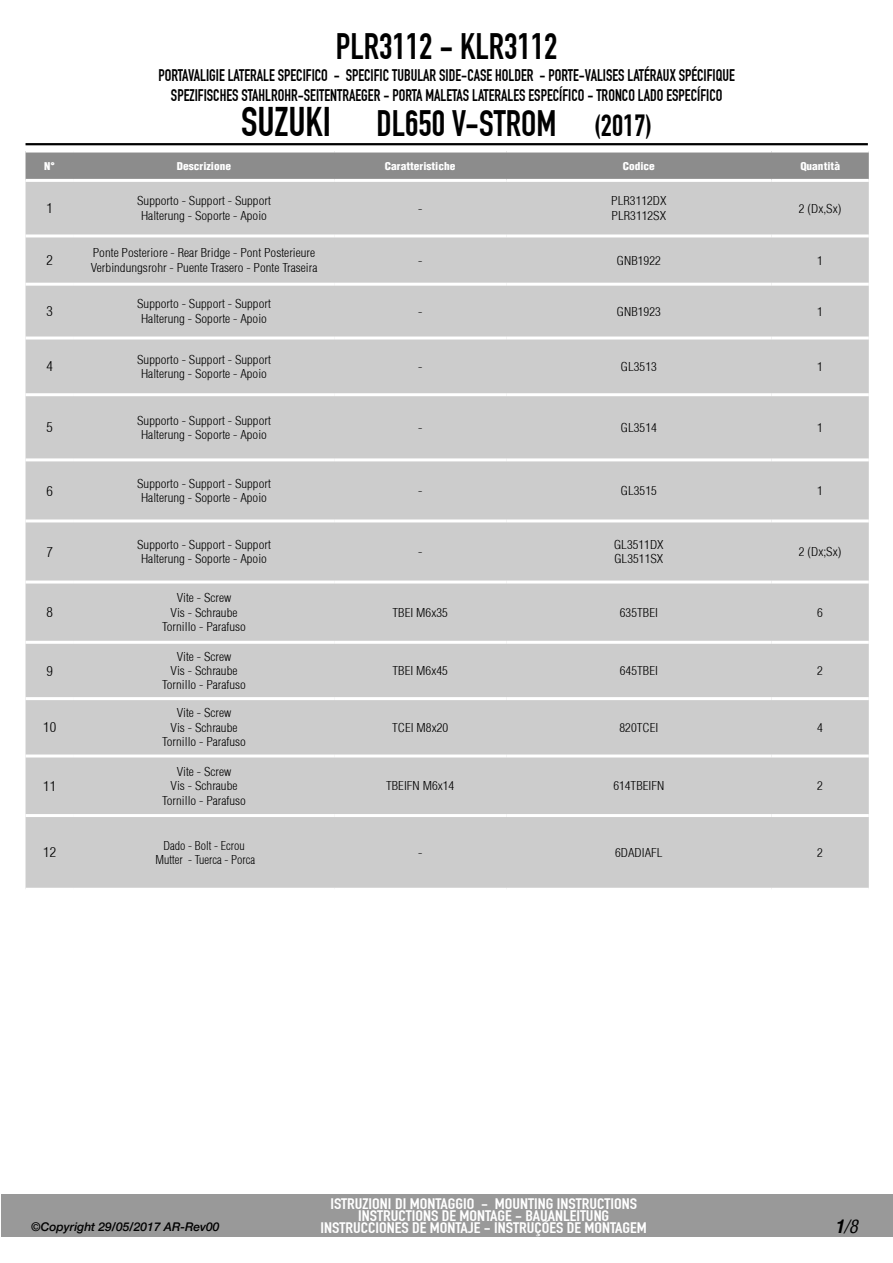
<style>
.page{position:relative;width:893px;height:1263px;background:#fff}
.page>*{position:absolute;margin:0;border:0;box-sizing:border-box;transform-origin:0 0}
.t1{font:36px "DIN Engschrift Alternate";color:#000}
.t2{font:italic condensed 18px "Helvetica";color:#000}
.t3{font:16.5px/19.8px "DIN Engschrift Alternate";color:#000;text-align:center;scale:.95 1}
.t4{font:15px/12px "DIN Engschrift Alternate";color:#fff;text-align:center;scale:1.2 1}
.t5{font:300 condensed 13.5px "Helvetica";color:#000;scale:1.08 1}
.t6{font:300 condensed 12px/14.4px "Helvetica";color:#000;text-align:center;scale:1.08 1}
.t7{font:300 condensed 12px/14.4px "Helvetica";color:#000;text-align:center}
.t8{font:italic 500 12px "Helvetica Neue";color:#000}
.t9{font:900 condensed 10.5px "Helvetica";color:#fff;scale:1.08 1}
.s1{font-size:40.5px}
.s2{font-size:30px}
.s3{font-weight:700}
</style>
<div class="page">
<div style="left:1px;top:1194px;width:891px;height:43px;background:#999"></div>
<hr style="left:26px;top:143px;width:841px;height:2px;background:#000">
<div style="left:26px;top:153px;width:842px;height:26px;background:#8c8c8c"></div>
<div style="left:26px;top:182px;width:842px;height:706px;background:#ccc"></div>
<hr style="left:26px;top:234px;width:48px;height:3px;background:#fff">
<hr style="left:74px;top:234px;width:260px;height:3px;background:#fff">
<hr style="left:334px;top:234px;width:172px;height:3px;background:#fff">
<hr style="left:506px;top:234px;width:265px;height:3px;background:#fff">
<hr style="left:771px;top:234px;width:97px;height:3px;background:#fff">
<hr style="left:26px;top:283px;width:48px;height:3px;background:#fff">
<hr style="left:74px;top:283px;width:260px;height:3px;background:#fff">
<hr style="left:334px;top:283px;width:172px;height:3px;background:#fff">
<hr style="left:506px;top:283px;width:265px;height:3px;background:#fff">
<hr style="left:771px;top:283px;width:97px;height:3px;background:#fff">
<hr style="left:26px;top:337px;width:48px;height:3px;background:#fff">
<hr style="left:74px;top:337px;width:260px;height:3px;background:#fff">
<hr style="left:334px;top:337px;width:172px;height:3px;background:#fff">
<hr style="left:506px;top:337px;width:265px;height:3px;background:#fff">
<hr style="left:771px;top:337px;width:97px;height:3px;background:#fff">
<hr style="left:26px;top:393px;width:48px;height:3px;background:#fff">
<hr style="left:74px;top:393px;width:260px;height:3px;background:#fff">
<hr style="left:334px;top:393px;width:172px;height:3px;background:#fff">
<hr style="left:506px;top:393px;width:265px;height:3px;background:#fff">
<hr style="left:771px;top:393px;width:97px;height:3px;background:#fff">
<hr style="left:26px;top:458px;width:48px;height:3px;background:#fff">
<hr style="left:74px;top:458px;width:260px;height:3px;background:#fff">
<hr style="left:334px;top:458px;width:172px;height:3px;background:#fff">
<hr style="left:506px;top:458px;width:265px;height:3px;background:#fff">
<hr style="left:771px;top:458px;width:97px;height:3px;background:#fff">
<hr style="left:26px;top:519px;width:48px;height:3px;background:#fff">
<hr style="left:74px;top:519px;width:260px;height:3px;background:#fff">
<hr style="left:334px;top:519px;width:172px;height:3px;background:#fff">
<hr style="left:506px;top:519px;width:265px;height:3px;background:#fff">
<hr style="left:771px;top:519px;width:97px;height:3px;background:#fff">
<hr style="left:26px;top:581px;width:48px;height:3px;background:#fff">
<hr style="left:74px;top:581px;width:260px;height:3px;background:#fff">
<hr style="left:334px;top:581px;width:172px;height:3px;background:#fff">
<hr style="left:506px;top:581px;width:265px;height:3px;background:#fff">
<hr style="left:771px;top:581px;width:97px;height:3px;background:#fff">
<hr style="left:26px;top:641px;width:48px;height:3px;background:#fff">
<hr style="left:74px;top:641px;width:260px;height:3px;background:#fff">
<hr style="left:334px;top:641px;width:172px;height:3px;background:#fff">
<hr style="left:506px;top:641px;width:265px;height:3px;background:#fff">
<hr style="left:771px;top:641px;width:97px;height:3px;background:#fff">
<hr style="left:26px;top:697px;width:48px;height:3px;background:#fff">
<hr style="left:74px;top:697px;width:260px;height:3px;background:#fff">
<hr style="left:334px;top:697px;width:172px;height:3px;background:#fff">
<hr style="left:506px;top:697px;width:265px;height:3px;background:#fff">
<hr style="left:771px;top:697px;width:97px;height:3px;background:#fff">
<hr style="left:26px;top:755px;width:48px;height:3px;background:#fff">
<hr style="left:74px;top:755px;width:260px;height:3px;background:#fff">
<hr style="left:334px;top:755px;width:172px;height:3px;background:#fff">
<hr style="left:506px;top:755px;width:265px;height:3px;background:#fff">
<hr style="left:771px;top:755px;width:97px;height:3px;background:#fff">
<hr style="left:26px;top:814px;width:48px;height:3px;background:#fff">
<hr style="left:74px;top:814px;width:260px;height:3px;background:#fff">
<hr style="left:334px;top:814px;width:172px;height:3px;background:#fff">
<hr style="left:506px;top:814px;width:265px;height:3px;background:#fff">
<hr style="left:771px;top:814px;width:97px;height:3px;background:#fff">
<h1 class="t1" style="left:336px;top:27px;width:223px">PLR3112 - KLR3112</h1>
<h3 class="t3" style="left:158px;top:66px;width:608px">PORTAVALIGIE LATERALE SPECIFICO - SPECIFIC TUBULAR SIDE-CASE HOLDER - PORTE-VALISES LATÉRAUX SPÉCIFIQUE<br>SPEZIFISCHES STAHLROHR-SEITENTRAEGER - PORTA MALETAS LATERALES ESPECÍFICO - TRONCO LADO ESPECÍFICO</h3>
<h1 class="t1" style="left:241px;top:105px;width:412px"><span class="s1">SUZUKI</span> DL650 V-STROM <span class="s2">(2017)</span></h1>
<p class="t9" style="left:44px;top:161px;width:12px">N°</p>
<p class="t9" style="left:177px;top:161px;width:52px">Descrizione</p>
<p class="t9" style="left:385px;top:161px;width:67px">Caratteristiche</p>
<p class="t9" style="left:623px;top:161px;width:31px">Codice</p>
<p class="t9" style="left:800px;top:161px;width:38px">Quantità</p>
<p class="t5" style="left:46px;top:203px;width:7px">1</p>
<p class="t6" style="left:137px;top:195px;width:125px">Supporto - Support - Support<br>Halterung - Soporte - Apoio</p>
<p class="t6" style="left:611px;top:195px;width:53px;text-align:left">PLR3112DX<br>PLR3112SX</p>
<p class="t6" style="left:799px;top:202px;width:41px">2 (Dx,Sx)</p>
<p class="t6" style="left:418px;top:202px;width:5px">-</p>
<p class="t5" style="left:46px;top:255px;width:7px">2</p>
<p class="t6" style="left:91px;top:247px;width:211px;text-align:left">Ponte Posteriore - Rear Bridge - Pont Posterieure<br>Verbindungsrohr - Puente Trasero - Ponte Traseira</p>
<p class="t5" style="left:46px;top:306px;width:7px">3</p>
<p class="t6" style="left:137px;top:298px;width:125px">Supporto - Support - Support<br>Halterung - Soporte - Apoio</p>
<p class="t5" style="left:46px;top:361px;width:7px">4</p>
<p class="t6" style="left:137px;top:353px;width:125px">Supporto - Support - Support<br>Halterung - Soporte - Apoio</p>
<p class="t5" style="left:46px;top:422px;width:7px">5</p>
<p class="t6" style="left:137px;top:414px;width:125px">Supporto - Support - Support<br>Halterung - Soporte - Apoio</p>
<p class="t5" style="left:46px;top:485px;width:7px">6</p>
<p class="t6" style="left:137px;top:477px;width:125px">Supporto - Support - Support<br>Halterung - Soporte - Apoio</p>
<p class="t5" style="left:46px;top:546px;width:7px">7</p>
<p class="t6" style="left:137px;top:538px;width:125px">Supporto - Support - Support<br>Halterung - Soporte - Apoio</p>
<p class="t5" style="left:46px;top:607px;width:7px">8</p>
<p class="t5" style="left:46px;top:665px;width:7px">9</p>
<p class="t5" style="left:43px;top:722px;width:13px">10</p>
<p class="t5" style="left:43px;top:780px;width:13px">11</p>
<p class="t6" style="left:162px;top:592px;width:79px">Vite - Screw<br>Vis - Schraube<br>Tornillo - Parafuso</p>
<p class="t6" style="left:162px;top:650px;width:79px">Vite - Screw<br>Vis - Schraube<br>Tornillo - Parafuso</p>
<p class="t6" style="left:162px;top:707px;width:79px">Vite - Screw<br>Vis - Schraube<br>Tornillo - Parafuso</p>
<p class="t6" style="left:162px;top:765px;width:79px">Vite - Screw<br>Vis - Schraube<br>Tornillo - Parafuso</p>
<p class="t5" style="left:43px;top:847px;width:13px">12</p>
<p class="t7" style="left:155px;top:839px;width:101px">Dado - Bolt - Ecrou<br>Mutter - Tuerca - Porca</p>
<p class="t6" style="left:418px;top:254px;width:5px">-</p>
<p class="t6" style="left:617px;top:254px;width:42px">GNB1922</p>
<p class="t6" style="left:817px;top:254px;width:7px">1</p>
<p class="t6" style="left:418px;top:305px;width:5px">-</p>
<p class="t6" style="left:617px;top:305px;width:42px">GNB1923</p>
<p class="t6" style="left:817px;top:305px;width:7px">1</p>
<p class="t6" style="left:418px;top:360px;width:5px">-</p>
<p class="t6" style="left:621px;top:360px;width:35px">GL3513</p>
<p class="t6" style="left:817px;top:360px;width:7px">1</p>
<p class="t6" style="left:418px;top:421px;width:5px">-</p>
<p class="t6" style="left:621px;top:421px;width:35px">GL3514</p>
<p class="t6" style="left:817px;top:421px;width:7px">1</p>
<p class="t6" style="left:418px;top:484px;width:5px">-</p>
<p class="t6" style="left:621px;top:484px;width:35px">GL3515</p>
<p class="t6" style="left:817px;top:484px;width:7px">1</p>
<p class="t6" style="left:418px;top:545px;width:5px">-</p>
<p class="t6" style="left:614px;top:538px;width:47px;text-align:left">GL3511DX<br>GL3511SX</p>
<p class="t6" style="left:799px;top:545px;width:41px">2 (Dx;Sx)</p>
<p class="t6" style="left:392px;top:606px;width:53px">TBEI M6x35</p>
<p class="t6" style="left:620px;top:606px;width:37px">635TBEI</p>
<p class="t6" style="left:817px;top:606px;width:7px">6</p>
<p class="t6" style="left:392px;top:664px;width:53px">TBEI M6x45</p>
<p class="t6" style="left:620px;top:664px;width:37px">645TBEI</p>
<p class="t6" style="left:817px;top:664px;width:7px">2</p>
<p class="t6" style="left:392px;top:721px;width:53px">TCEI M8x20</p>
<p class="t6" style="left:619px;top:721px;width:37px">820TCEI</p>
<p class="t6" style="left:817px;top:721px;width:7px">4</p>
<p class="t6" style="left:386px;top:780px;width:65px">TBEIFN M6x14</p>
<p class="t6" style="left:613px;top:780px;width:49px">614TBEIFN</p>
<p class="t6" style="left:817px;top:780px;width:7px">2</p>
<p class="t6" style="left:418px;top:846px;width:5px">-</p>
<p class="t6" style="left:615px;top:846px;width:45px">6DADIAFL</p>
<p class="t6" style="left:817px;top:846px;width:7px">2</p>
<p class="t8" style="left:31px;top:1222px;width:190px">©Copyright 29/05/2017 AR-Rev00</p>
<p class="t4" style="left:320px;top:1198px;width:273px">ISTRUZIONI DI MONTAGGIO - MOUNTING INSTRUCTIONS<br>INSTRUCTIONS DE MONTAGE - BAUANLEITUNG<br>INSTRUCCIONES DE MONTAJE - INSTRUÇÕES DE MONTAGEM</p>
<h2 class="t2" style="left:834px;top:1216px;width:25px"><span class="s3">1</span>/8</h2>
</div>
